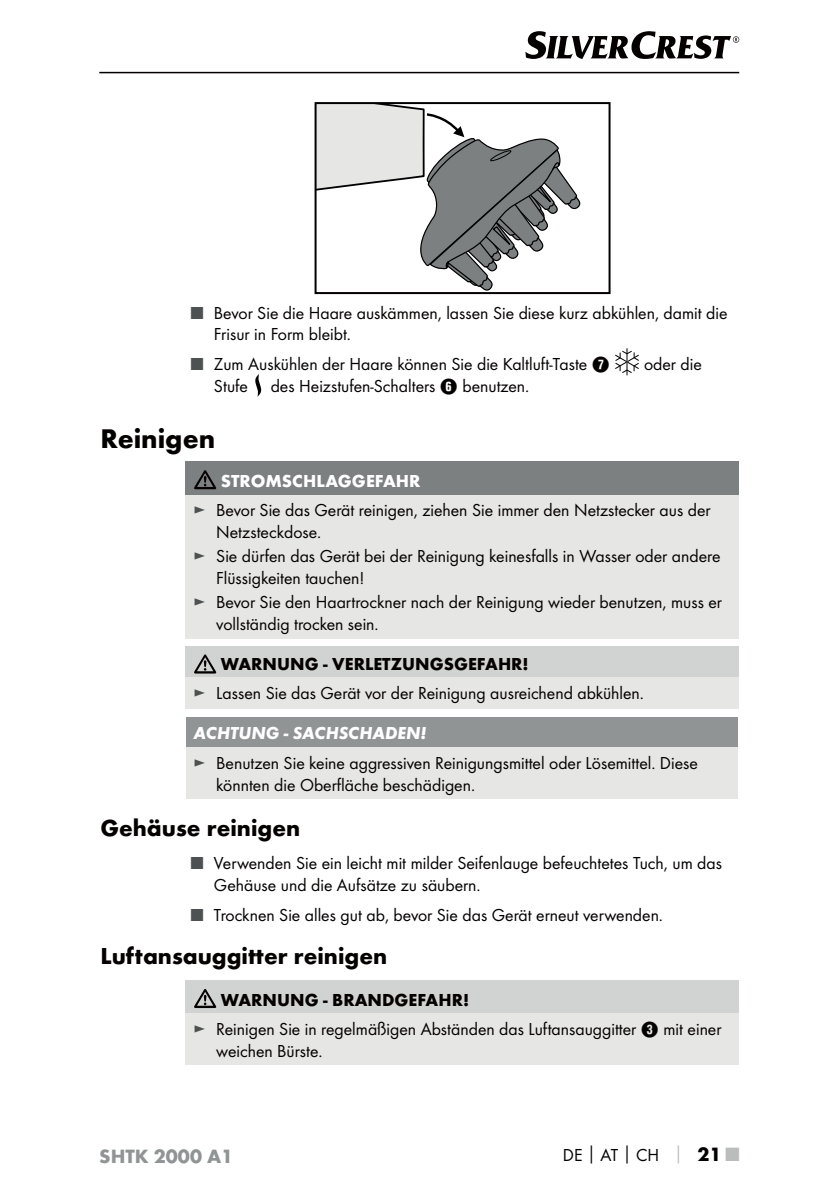
<style>
.page{position:relative;width:840px;height:1191px;background:#fff}
.page>*{position:absolute;margin:0;border:0;box-sizing:border-box;transform-origin:0 0}
.t1{font:700 28px "Futura";color:#040000}
.t2{font:700 24px "Futura";color:#040000}
.t3{font:700 20px "Futura";color:#919495}
.t4{font:18px/21.6px "Futura Boo";color:#040000}
.t5{font:700 18px "Futura";color:#040000}
.t6{font:italic 700 18px "Futura";color:#fff}
.t7{font:700 18px "Futura";color:#fff}
.s1{color:#4e5152}
.s2{font-family:"Hako PI Nummern"}
.s3{font-family:"Futura";font-weight:700}
.s4{font-family:"Futura";font-weight:700;color:#bbbdbc}
.s5{font-family:"Futura";font-weight:700;font-size:20px}
.s6{font-family:"Futura";font-weight:700;font-size:20px;color:#bbbdbc}
</style>
<div class="page">
<hr style="left:99px;top:72px;width:639px;height:1px;background:#040000">
<svg style="left:525px;top:31px;width:213px;height:28px"></svg>
<svg style="left:317px;top:105px;width:264px;height:186px"></svg>
<div style="left:314px;top:102px;width:296px;height:192px;border:2px solid #040000"></div>
<svg style="left:615px;top:348px;width:24px;height:27px"></svg>
<svg style="left:255px;top:374px;width:6px;height:23px"></svg>
<div style="left:185px;top:462px;width:553px;height:33px;background:#7c8081"></div>
<div style="left:185px;top:495px;width:553px;height:143px;background:#e6e6e5"></div>
<svg style="left:194px;top:470px;width:22px;height:19px"></svg>
<div style="left:185px;top:646px;width:553px;height:32px;background:#d1d3d2"></div>
<div style="left:185px;top:678px;width:553px;height:31px;background:#e6e6e5"></div>
<svg style="left:194px;top:654px;width:22px;height:19px"></svg>
<div style="left:185px;top:717px;width:552px;height:30px;background:#919495"></div>
<div style="left:185px;top:747px;width:552px;height:51px;background:#e6e6e5"></div>
<div style="left:185px;top:980px;width:553px;height:33px;background:#d1d3d2"></div>
<div style="left:185px;top:1013px;width:553px;height:51px;background:#e6e6e5"></div>
<svg style="left:194px;top:989px;width:22px;height:19px"></svg>
<p class="t4" style="left:214px;top:303px;width:515px;text-indent:-23px"><span class="s1">■</span> Bevor Sie die Haare auskämmen, lassen Sie diese kurz abkühlen, damit die<br>Frisur in Form bleibt.</p>
<p class="t4" style="left:191px;top:354px;width:420px"><span class="s1">■</span> Zum Auskühlen der Haare können Sie die Kaltluft-Taste <span class="s2">7</span></p>
<p class="t4" style="left:643px;top:354px;width:59px">oder die</p>
<p class="t4" style="left:214px;top:376px;width:36px">Stufe</p>
<p class="t4" style="left:270px;top:376px;width:260px">des Heizstufen-Schalters <span class="s2">6</span> benutzen.</p>
<h1 class="t1" style="left:100px;top:428px;width:116px">Reinigen</h1>
<p class="t7" style="left:221px;top:474px;width:201px">STROMSCHLAGGEFAHR</p>
<p class="t4" style="left:216px;top:500px;width:495px;text-indent:-23px"><span class="s1">►</span> Bevor Sie das Gerät reinigen, ziehen Sie immer den Netzstecker aus der<br>Netzsteckdose.</p>
<p class="t4" style="left:216px;top:546px;width:505px;text-indent:-23px"><span class="s1">►</span> Sie dürfen das Gerät bei der Reinigung keinesfalls in Wasser oder andere<br>Flüssigkeiten tauchen!</p>
<p class="t4" style="left:216px;top:592px;width:507px;text-indent:-23px"><span class="s1">►</span> Bevor Sie den Haartrockner nach der Reinigung wieder benutzen, muss er vollständig trocken sein.</p>
<p class="t5" style="left:221px;top:656px;width:309px">WARNUNG - VERLETZUNGSGEFAHR!</p>
<p class="t4" style="left:193px;top:683px;width:451px"><span class="s1">►</span> Lassen Sie das Gerät vor der Reinigung ausreichend abkühlen.</p>
<p class="t6" style="left:193px;top:727px;width:234px">ACHTUNG - SACHSCHADEN!</p>
<p class="t4" style="left:216px;top:753px;width:483px;text-indent:-23px"><span class="s1">►</span> Benutzen Sie keine aggressiven Reinigungsmittel oder Lösemittel. Diese könnten die Oberfläche beschädigen.</p>
<h2 class="t2" style="left:100px;top:819px;width:201px">Gehäuse reinigen</h2>
<p class="t4" style="left:214px;top:853px;width:509px;text-indent:-23px"><span class="s1">■</span> Verwenden Sie ein leicht mit milder Seifenlauge befeuchtetes Tuch, um das<br>Gehäuse und die Aufsätze zu säubern.</p>
<p class="t4" style="left:191px;top:905px;width:473px"><span class="s1">■</span> Trocknen Sie alles gut ab, bevor Sie das Gerät erneut verwenden.</p>
<h2 class="t2" style="left:100px;top:946px;width:288px">Luftansauggitter reinigen</h2>
<p class="t5" style="left:221px;top:992px;width:250px">WARNUNG - BRANDGEFAHR!</p>
<p class="t4" style="left:216px;top:1019px;width:506px;text-indent:-23px"><span class="s1">►</span> Reinigen Sie in regelmäßigen Abständen das Luftansauggitter <span class="s2">3</span> mit einer weichen Bürste.</p>
<p class="t3" style="left:99px;top:1148px;width:135px">SHTK 2000 A1</p>
<p class="t4" style="left:562px;top:1145px;width:178px">DE<span class="s3">│</span>AT<span class="s3">│</span>CH <span class="s4">│</span> <span class="s5">21</span> <span class="s6">■</span></p>
</div>
